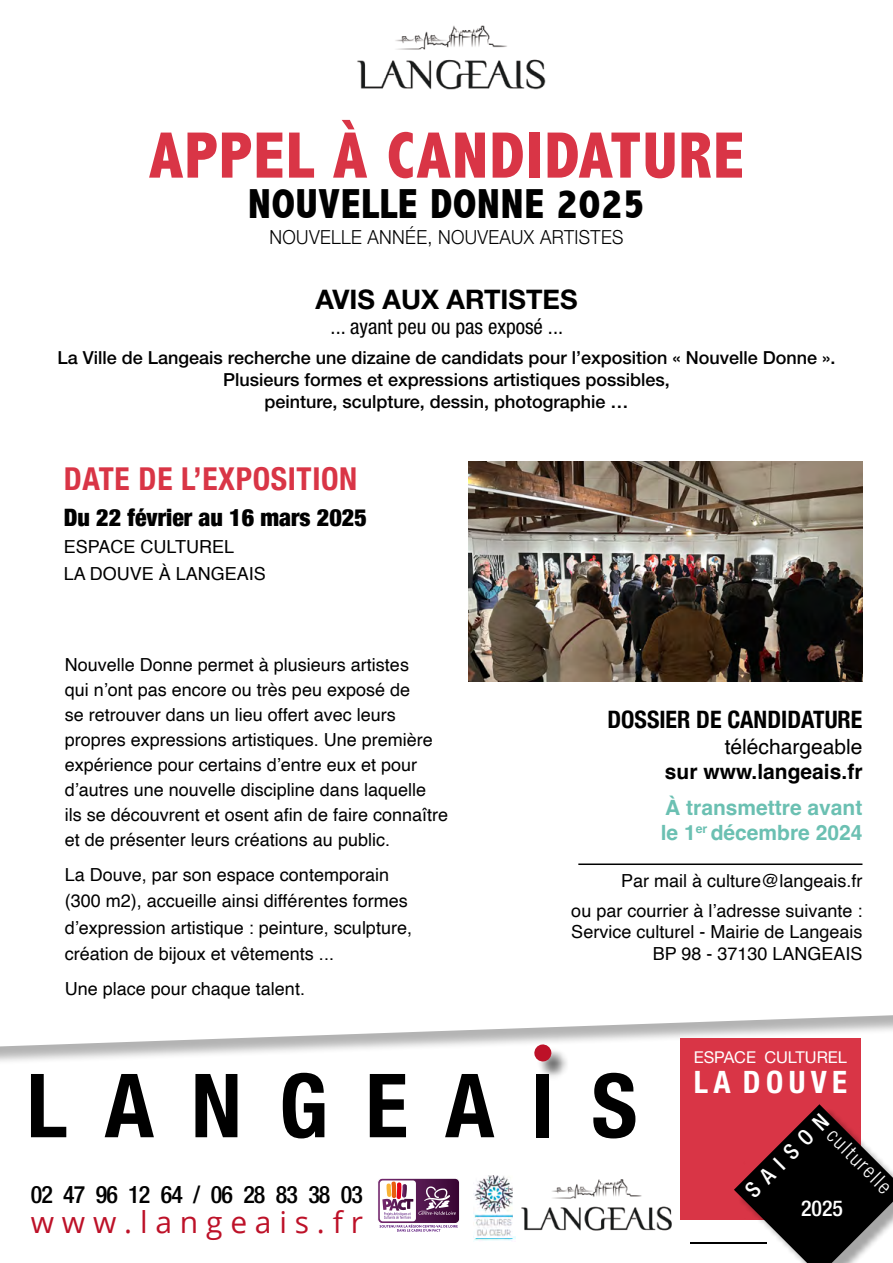
<style>
.page{position:relative;width:893px;height:1263px;background:#fff}
.page>*{position:absolute;margin:0;border:0;box-sizing:border-box;transform-origin:0 0}
.t1{font:700 condensed 88.5px "Helvetica Neue LT Pro";letter-spacing:.42em;color:#000}
.t2{font:800 condensed 66.15px "Abadi";letter-spacing:.02em;color:#d93546}
.t3{font:800 condensed 42px "Abadi";letter-spacing:.02em;color:#000}
.t4{font:700 condensed 31.5px "Helvetica Neue";letter-spacing:.02em;color:#d93546}
.t5{font:700 condensed 30.9px "Helvetica Neue LT Pro";letter-spacing:.175em;color:#fff}
.t6{font:30px "Open Sans";letter-spacing:.26em;color:#bd1128}
.t7{font:700 27px "Helvetica Neue LT Pro";color:#000}
.t8{font:900 condensed 24px "Helvetica Neue";color:#000}
.t9{font:500 condensed 24px "Helvetica Neue LT Pro";letter-spacing:-.04em;color:#000}
.t10{font:700 condensed 24px "Helvetica Neue";color:#000}
.t11{font:500 condensed 21.9px "Helvetica Neue LT Pro";color:#fff}
.t12{font:700 21px/25.2px "Helvetica";color:#6bc0b2}
.t13{font:condensed 21px "Helvetica Neue LT Pro";color:#000}
.t14{font:700 21px "Helvetica";color:#000}
.t15{font:21px "Helvetica";color:#000}
.t16{font:300 condensed 20.85px "Helvetica Neue LT Pro";color:#fff}
.t17{font:300 19.5px "Helvetica Neue LT Pro";letter-spacing:.02em;color:#000;scale:.93 1}
.t18{font:18px/25px "Helvetica";color:#000}
.t19{font:500 18px/21.6px "Helvetica Neue LT Pro";color:#000;text-align:center}
.t20{font:16.35px "Helvetica Neue LT Pro";color:#fff}
</style>
<div class="page">
<div style="left:0;top:628px;width:893px;height:450px;background:#000;opacity:.3"></div>
<svg style="left:0;top:634px;width:893px;height:412px"></svg>
<hr style="left:578px;top:863px;width:284px;height:2px;background:#000">
<img style="left:474px;top:1176px;width:42px;height:65px">
<svg style="left:378px;top:1178px;width:82px;height:54px"></svg>
<img style="left:513px;top:1176px;width:159px;height:59px">
<img style="left:357px;top:25px;width:189px;height:65px">
<div style="left:680px;top:1038px;width:181px;height:181px;background:#d93546"></div>
<svg style="left:734px;top:1104px;width:159px;height:159px"></svg>
<hr style="left:690px;top:1242px;width:77px;height:2px;background:#000">
<div style="left:537px;top:1047px;width:33px;height:33px;background:#000;opacity:.55"></div>
<svg style="left:534px;top:1044px;width:18px;height:18px"></svg>
<img style="left:468px;top:461px;width:394px;height:220px">
<h2 class="t2" style="left:149px;top:117px;width:597px">APPEL À CANDIDATURE</h2>
<h3 class="t3" style="left:248px;top:180px;width:398px">NOUVELLE DONNE 2025</h3>
<p class="t17" style="left:270px;top:225px;width:382px">NOUVELLE ANNÉE, NOUVEAUX ARTISTES</p>
<h3 class="t7" style="left:315px;top:282px;width:264px">AVIS AUX ARTISTES</h3>
<p class="t13" style="left:331px;top:315px;width:234px">... ayant peu ou pas exposé ...</p>
<p class="t19" style="left:57px;top:347px;width:780px">La Ville de Langeais recherche une dizaine de candidats pour l’exposition « Nouvelle Donne ».<br>Plusieurs formes et expressions artistiques possibles,<br>peinture, sculpture, dessin, photographie …</p>
<h3 class="t4" style="left:64px;top:453px;width:295px">DATE DE L’EXPOSITION</h3>
<h3 class="t8" style="left:64px;top:497px;width:305px">Du 22 février au 16 mars 2025</h3>
<p class="t18" style="left:64px;top:533px;width:204px;line-height:27px">ESPACE CULTUREL<br>LA DOUVE À LANGEAIS</p>
<p class="t18" style="left:65px;top:652px;width:385px">Nouvelle Donne permet à plusieurs artistes<br>qui n’ont pas encore ou très peu exposé de<br>se retrouver dans un lieu offert avec leurs propres expressions artistiques. Une première expérience pour certains d’entre eux et pour d’autres une nouvelle discipline dans laquelle<br>ils se découvrent et osent afin de faire connaître et de présenter leurs créations au public.</p>
<p class="t18" style="left:65px;top:861px;width:349px;line-height:26.5px">La Douve, par son espace contemporain (300 m2), accueille ainsi différentes formes d’expression artistique : peinture, sculpture, création de bijoux et vêtements ...</p>
<p class="t18" style="left:65px;top:977px;width:242px">Une place pour chaque talent.</p>
<h3 class="t10" style="left:607px;top:700px;width:257px">DOSSIER DE CANDIDATURE</h3>
<p class="t15" style="left:725px;top:730px;width:139px">téléchargeable</p>
<p class="t14" style="left:665px;top:759px;width:199px">sur www.langeais.fr</p>
<p class="t12" style="left:661px;top:797px;width:203px">À transmettre avant le 1<sup>er</sup> décembre 2024</p>
<p class="t18" style="left:571px;top:866px;width:293px;line-height:30.2px;text-align:right">Par mail à culture@langeais.fr<br>ou par courrier à l’adresse suivante :</p>
<p class="t18" style="left:571px;top:922px;width:293px;line-height:21.6px;text-align:right">Service culturel - Mairie de Langeais<br>BP 98 - 37130 LANGEAIS</p>
<h1 class="t1" style="left:27px;top:1053px;width:612px">LANGEAIS</h1>
<h3 class="t9" style="left:31px;top:1180px;width:334px">02 47 96 12 64 / 06 28 83 38 03</h3>
<h3 class="t6" style="left:31px;top:1201px;width:334px">www.langeais.fr</h3>
<p class="t20" style="left:694px;top:1047px;width:155px">ESPACE CULTUREL</p>
<h3 class="t5" style="left:694px;top:1063px;width:155px">LA DOUVE</h3>
<p class="t11" style="left:740px;top:1185px;width:109px;rotate:-45deg">SAISON</p>
<p class="t16" style="left:839px;top:1123px;width:83px;rotate:45deg">culturelle</p>
<p class="t11" style="left:801px;top:1195px;width:43px">2025</p>
</div>
